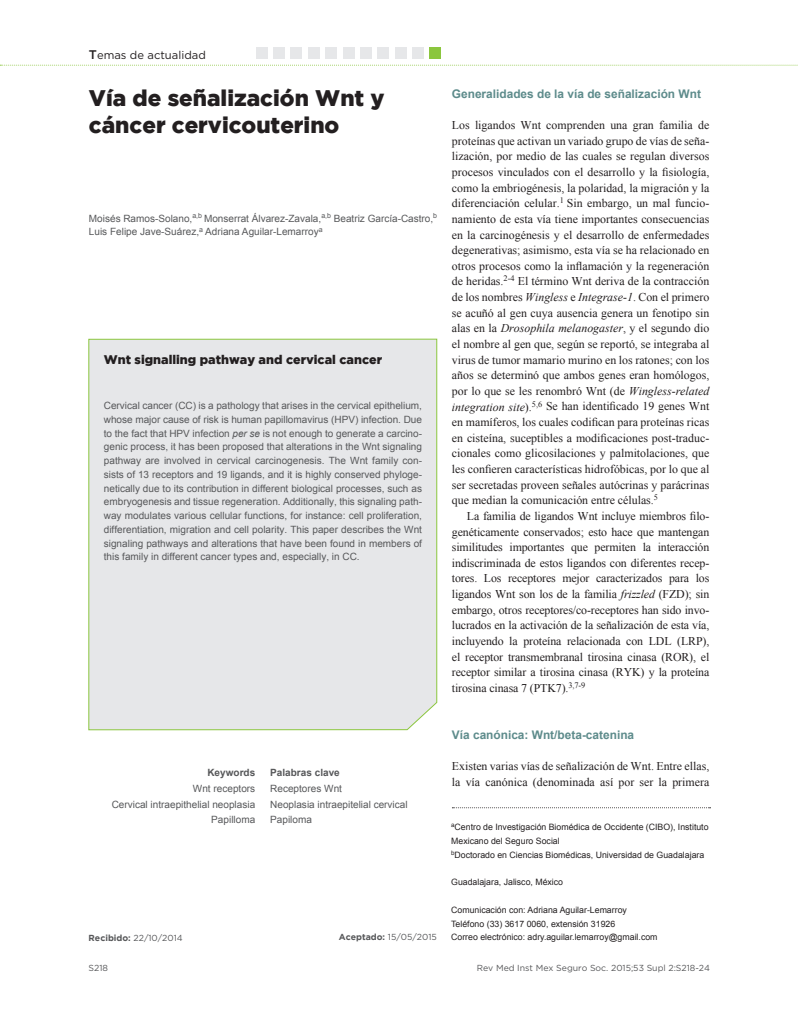
<style>
.page{position:relative;width:798px;height:1028px;background:#fff}
.page>*{position:absolute;margin:0;border:0;box-sizing:border-box;transform-origin:0 0}
.t1{font:900 22.5px/27px "Gotham";color:#231f20}
.t2{font:900 12.5px "Gotham";color:#231f20}
.t3{font:11.88px/15.6px "Times New Roman";color:#231f20;text-align:justify}
.t4{font:700 11.88px "Arial";color:#5d8b8b}
.t5{font:11.25px "Gotham";color:#231f20}
.t6{font:10px/13.8px "Arial";color:#57585a}
.t7{font:700 10px "Arial";color:#57585a}
.t8{font:8.75px/13.8px "Arial";color:#231f20}
.t9{font:8.75px "Gotham";color:#57585a}
.s1{font-weight:500;font-size:12.5px}
.s2{font-style:italic}
.s3{font-weight:700}
</style>
<div class="page">
<div style="left:88px;top:338px;width:349px;height:392px;background:#e6e7e9"></div>
<svg style="left:0;top:65px;width:798px;height:1px"></svg>
<div style="left:290px;top:48px;width:12px;height:11px;background:#e6e7e9"></div>
<div style="left:308px;top:48px;width:11px;height:11px;background:#e6e7e9"></div>
<div style="left:325px;top:48px;width:11px;height:11px;background:#e6e7e9"></div>
<div style="left:273px;top:48px;width:11px;height:11px;background:#e6e7e9"></div>
<div style="left:343px;top:48px;width:11px;height:11px;background:#e6e7e9"></div>
<div style="left:395px;top:48px;width:11px;height:11px;background:#e6e7e9"></div>
<div style="left:412px;top:48px;width:11px;height:11px;background:#e6e7e9"></div>
<div style="left:256px;top:48px;width:11px;height:11px;background:#e6e7e9"></div>
<div style="left:360px;top:48px;width:11px;height:11px;background:#e6e7e9"></div>
<div style="left:377px;top:48px;width:12px;height:11px;background:#e6e7e9"></div>
<div style="left:429px;top:47px;width:12px;height:12px;background:#8bc63e"></div>
<svg style="left:452px;top:807px;width:258px;height:1px"></svg>
<p class="t5" style="left:89px;top:48px;width:118px"><span class="s1">T</span>emas de actualidad</p>
<h1 class="t1" style="left:89px;top:84px;width:297px">Vía de señalización Wnt y cáncer cervicouterino</h1>
<p class="t6" style="left:89px;top:211px;width:349px">Moisés Ramos-Solano,<sup>a,b</sup> Monserrat Álvarez-Zavala,<sup>a,b</sup> Beatriz García-Castro,<sup>b<br></sup>Luis Felipe Jave-Suárez,<sup>a</sup> Adriana Aguilar-Lemarroy<sup>a</sup></p>
<p class="t2" style="left:104px;top:352px;width:279px">Wnt signalling pathway and cervical cancer</p>
<p class="t6" style="left:104px;top:399px;width:319px;text-align:justify">Cervical cancer (CC) is a pathology that arises in the cervical epithelium, whose major cause of risk is human papillomavirus (HPV) infection. Due to the fact that HPV infection <span class="s2">per se</span> is not enough to generate a carcino&shy;genic process, it has been proposed that alterations in the Wnt signaling pathway are involved in cervical carcinogenesis. The Wnt family con&shy;sists of 13 receptors and 19 ligands, and it is highly conserved phyloge&shy;netically due to its contribution in different biological processes, such as embryogenesis and tissue regeneration. Additionally, this signaling path&shy;way modulates various cellular functions, for instance: cell proliferation, differentiation, migration and cell polarity. This paper describes the Wnt signaling pathways and alterations that have been found in members of this family in different cancer types and, especially, in CC.</p>
<p class="t7" style="left:207px;top:766px;width:49px">Keywords</p>
<p class="t6" style="left:112px;top:780px;width:145px;line-height:15.6px;text-align:right">Wnt receptors<br>Cervical intraepithelial neoplasia<br>Papilloma</p>
<p class="t7" style="left:270px;top:766px;width:71px">Palabras clave</p>
<p class="t6" style="left:270px;top:780px;width:139px;line-height:15.6px">Receptores Wnt<br>Neoplasia intraepitelial cervical<br>Papiloma</p>
<p class="t4" style="left:451px;top:86px;width:250px">Generalidades de la vía de señalización Wnt</p>
<p class="t3" style="left:451px;top:117px;width:259px">Los ligandos Wnt comprenden una gran familia de proteínas que activan un variado grupo de vías de seña&shy;lización, por medio de las cuales se regulan diversos procesos vinculados con el desarrollo y la fisiología, como la embriogénesis, la polaridad, la migración y la diferenciación celular.<sup>1</sup> Sin embargo, un mal funcio&shy;namiento de esta vía tiene importantes consecuencias en la carcinogénesis y el desarrollo de enfermedades degenerativas; asimismo, esta vía se ha relacionado en otros procesos como la inflamación y la regeneración de heridas.<sup>2-4</sup> El término Wnt deriva de la contracción de los nombres <span class="s2">Wingless</span> e <span class="s2">Integrase-1</span>. Con el primero se acuñó al gen cuya ausencia genera un fenotipo sin alas en la <span class="s2">Drosophila melanogaster</span>, y el segundo dio el nombre al gen que, según se reportó, se integraba al virus de tumor mamario murino en los ratones; con los años se determinó que ambos genes eran homólogos, por lo que se les renombró Wnt (de <span class="s2">Wingless-related integration site</span>).<sup>5,6</sup> Se han identificado 19 genes Wnt en mamíferos, los cuales codifican para proteínas ricas en cisteína, suceptibles a modificaciones post-traduc&shy;cionales como glicosilaciones y palmitolaciones, que les confieren características hidrofóbicas, por lo que al ser secretadas proveen señales autócrinas y parácrinas que median la comunicación entre células.<sup>5</sup></p>
<p class="t3" style="left:451px;top:508px;width:259px;text-indent:15px">La familia de ligandos Wnt incluye miembros filo&shy;genéticamente conservados; esto hace que mantengan similitudes importantes que permiten la interacción indiscriminada de estos ligandos con diferentes recep&shy;tores. Los receptores mejor caracterizados para los ligandos Wnt son los de la familia <span class="s2">frizzled</span> (FZD); sin embargo, otros receptores/co-receptores han sido invo&shy;lucrados en la activación de la señalización de esta vía, incluyendo la proteína relacionada con LDL (LRP), el receptor transmembranal tirosina cinasa (ROR), el receptor similar a tirosina cinasa (RYK) y la proteína tirosina cinasa 7 (PTK7).<sup>3,7-9</sup></p>
<p class="t4" style="left:451px;top:726px;width:184px">Vía canónica: Wnt/beta-catenina</p>
<p class="t3" style="left:451px;top:758px;width:259px">Existen varias vías de señalización de Wnt. Entre ellas, la vía canónica (denominada así por ser la primera</p>
<p class="t8" style="left:451px;top:820px;width:259px"><sup>a</sup>Centro de Investigación Biomédica de Occidente (CIBO), Instituto<br>Mexicano del Seguro Social<br><sup>b</sup>Doctorado en Ciencias Biomédicas, Universidad de Guadalajara</p>
<p class="t8" style="left:451px;top:875px;width:113px">Guadalajara, Jalisco, México</p>
<p class="t8" style="left:451px;top:903px;width:177px">Comunicación con: Adriana Aguilar-Lemarroy<br>Teléfono (33) 3617 0060, extensión 31926</p>
<p class="t9" style="left:89px;top:932px;width:96px"><span class="s3">Recibido:</span> 22/10/2014</p>
<p class="t9" style="left:339px;top:931px;width:99px"><span class="s3">Aceptado:</span> 15/05/2015</p>
<p class="t8" style="left:451px;top:930px;width:208px">Correo electrónico: adry.aguilar.lemarroy@gmail.com</p>
<p class="t9" style="left:89px;top:961px;width:21px">S218</p>
<p class="t9" style="left:476px;top:961px;width:235px">Rev Med Inst Mex Seguro Soc. 2015;53 Supl 2:S218-24</p>
</div>
